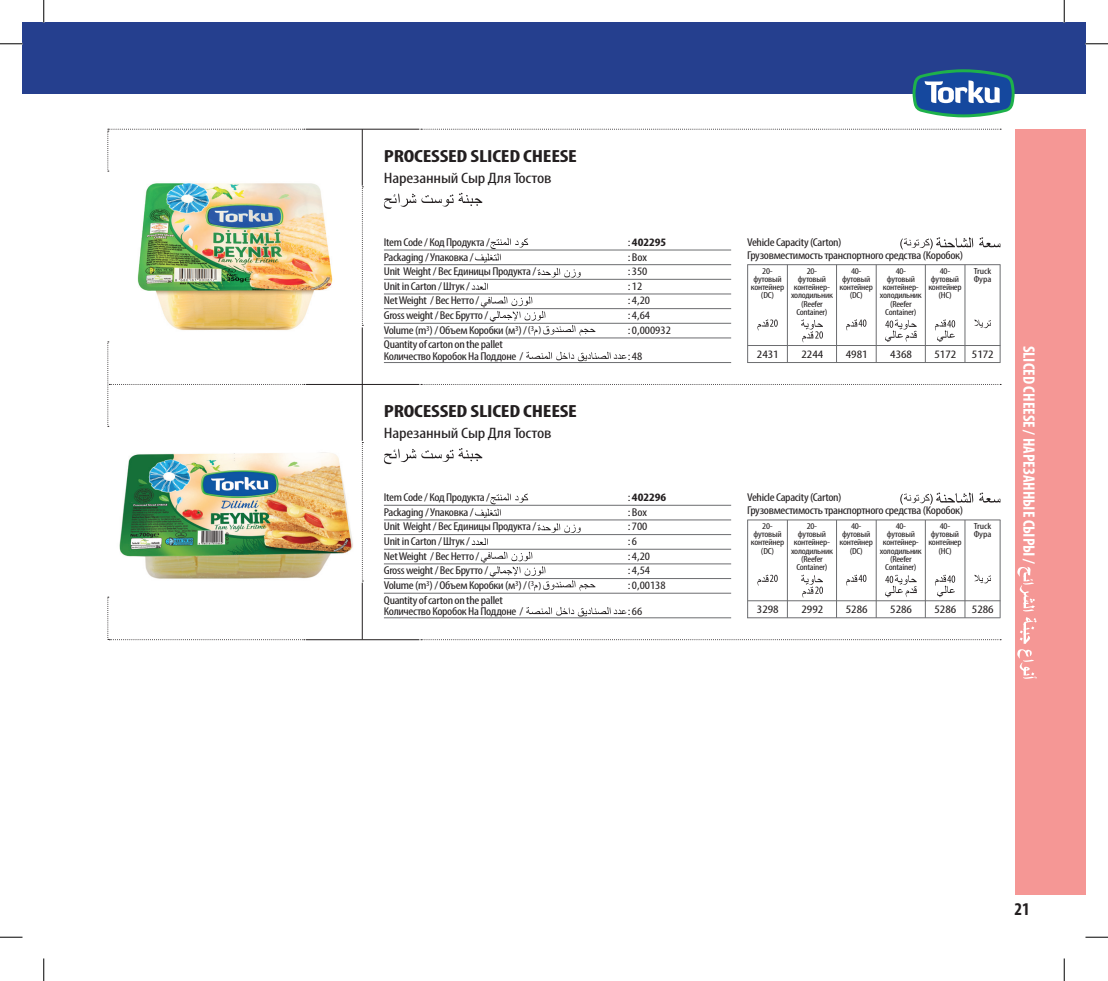
<style>
.page{position:relative;width:1108px;height:981px;background:#fff}
.page>*{position:absolute;margin:0;border:0;box-sizing:border-box;transform-origin:0 0}
.t1{font:700 condensed 18px "Myriad Pro";color:#231f20}
.t2{font:700 condensed 17.7px "Myriad Pro";letter-spacing:-.01em;color:#231f20;scale:1.25 1}
.t3{font:700 condensed 16.65px "Myriad Pro";color:#fff}
.t4{font:condensed 15.15px "Myriad Pro";letter-spacing:-.01em;color:#231f20;scale:1.25 1}
.t5{font:condensed 11.4px/14.7px "Myriad Pro";letter-spacing:-.025em;color:#231f20;scale:1.19 1}
.t6{font:condensed 11.4px/14.7px "Myriad Pro";color:#231f20;scale:1.25 1}
.t7{font:condensed 11.4px "Myriad Pro";letter-spacing:-.025em;color:#231f20;scale:1.25 1}
.t8{font:condensed 10.05px "Myriad Pro";color:#231f20;scale:1.19 1}
.t9{font:condensed 8.85px/8.2px "Myriad Pro";letter-spacing:-.025em;color:#231f20;text-align:center;scale:1.19 1}
.t10{font:condensed 8.85px/8.2px "Myriad Pro";color:#231f20;scale:1.25 1}
.s1{font-weight:700}
</style>
<div class="page">
<div style="left:1015px;top:129px;width:70px;height:765px;background:#f59795"></div>
<svg style="left:1017px;top:567px;width:20px;height:111px"></svg>
<img style="left:137px;top:183px;width:196px;height:147px">
<svg style="left:384px;top:193px;width:98px;height:16px"></svg>
<img style="left:119px;top:452px;width:234px;height:127px">
<svg style="left:384px;top:448px;width:98px;height:16px"></svg>
<hr style="left:384px;top:250px;width:347px;height:1px;background:#6c6d70">
<hr style="left:384px;top:264px;width:347px;height:1px;background:#6c6d70">
<hr style="left:384px;top:279px;width:347px;height:1px;background:#6c6d70">
<hr style="left:384px;top:293px;width:347px;height:1px;background:#6c6d70">
<hr style="left:384px;top:308px;width:347px;height:1px;background:#6c6d70">
<hr style="left:384px;top:323px;width:347px;height:1px;background:#6c6d70">
<hr style="left:384px;top:337px;width:347px;height:1px;background:#6c6d70">
<hr style="left:384px;top:362px;width:347px;height:1px;background:#6c6d70">
<svg style="left:475px;top:238px;width:53px;height:25px"></svg>
<svg style="left:537px;top:268px;width:44px;height:9px"></svg>
<svg style="left:472px;top:282px;width:16px;height:8px"></svg>
<svg style="left:526px;top:351px;width:100px;height:10px"></svg>
<svg style="left:481px;top:296px;width:114px;height:40px"></svg>
<svg style="left:979px;top:237px;width:21px;height:10px"></svg>
<svg style="left:900px;top:237px;width:73px;height:12px"></svg>
<hr style="left:747px;top:264px;width:253px;height:1px;background:#6c6d70">
<hr style="left:748px;top:345px;width:252px;height:1px;background:#6c6d70">
<hr style="left:747px;top:362px;width:253px;height:1px;background:#6c6d70">
<hr style="left:747px;top:265px;width:1px;height:98px;background:#6c6d70">
<hr style="left:1000px;top:265px;width:1px;height:97px;background:#6c6d70">
<hr style="left:965px;top:265px;width:1px;height:97px;background:#6c6d70">
<hr style="left:876px;top:265px;width:1px;height:97px;background:#6c6d70">
<hr style="left:925px;top:265px;width:1px;height:97px;background:#6c6d70">
<hr style="left:836px;top:265px;width:1px;height:97px;background:#6c6d70">
<svg style="left:801px;top:319px;width:22px;height:23px"></svg>
<svg style="left:757px;top:319px;width:21px;height:12px"></svg>
<svg style="left:846px;top:319px;width:20px;height:12px"></svg>
<svg style="left:885px;top:319px;width:32px;height:23px"></svg>
<svg style="left:935px;top:319px;width:20px;height:23px"></svg>
<svg style="left:974px;top:319px;width:17px;height:9px"></svg>
<hr style="left:384px;top:505px;width:347px;height:1px;background:#6c6d70">
<hr style="left:384px;top:519px;width:347px;height:1px;background:#6c6d70">
<hr style="left:384px;top:534px;width:347px;height:1px;background:#6c6d70">
<hr style="left:384px;top:549px;width:347px;height:1px;background:#6c6d70">
<hr style="left:384px;top:563px;width:347px;height:1px;background:#6c6d70">
<hr style="left:384px;top:578px;width:347px;height:1px;background:#6c6d70">
<hr style="left:384px;top:593px;width:347px;height:1px;background:#6c6d70">
<hr style="left:384px;top:617px;width:347px;height:1px;background:#6c6d70">
<svg style="left:475px;top:493px;width:53px;height:25px"></svg>
<svg style="left:537px;top:523px;width:44px;height:10px"></svg>
<svg style="left:472px;top:538px;width:16px;height:7px"></svg>
<svg style="left:526px;top:607px;width:100px;height:9px"></svg>
<svg style="left:481px;top:551px;width:114px;height:40px"></svg>
<svg style="left:979px;top:492px;width:21px;height:10px"></svg>
<svg style="left:900px;top:492px;width:73px;height:12px"></svg>
<hr style="left:747px;top:519px;width:253px;height:1px;background:#6c6d70">
<hr style="left:748px;top:600px;width:252px;height:1px;background:#6c6d70">
<hr style="left:747px;top:617px;width:253px;height:1px;background:#6c6d70">
<hr style="left:747px;top:520px;width:1px;height:98px;background:#6c6d70">
<hr style="left:1000px;top:520px;width:1px;height:97px;background:#6c6d70">
<hr style="left:965px;top:520px;width:1px;height:97px;background:#6c6d70">
<hr style="left:876px;top:520px;width:1px;height:97px;background:#6c6d70">
<hr style="left:925px;top:520px;width:1px;height:97px;background:#6c6d70">
<hr style="left:836px;top:520px;width:1px;height:97px;background:#6c6d70">
<svg style="left:801px;top:574px;width:22px;height:24px"></svg>
<svg style="left:757px;top:574px;width:21px;height:12px"></svg>
<svg style="left:846px;top:574px;width:20px;height:12px"></svg>
<svg style="left:885px;top:574px;width:32px;height:23px"></svg>
<svg style="left:935px;top:574px;width:20px;height:23px"></svg>
<svg style="left:974px;top:574px;width:17px;height:9px"></svg>
<hr style="left:362px;top:129px;width:1px;height:56px;background:#231f20">
<hr style="left:362px;top:327px;width:1px;height:114px;background:#231f20">
<hr style="left:362px;top:582px;width:1px;height:57px;background:#231f20">
<hr style="left:306px;top:129px;width:113px;height:1px;background:#231f20">
<hr style="left:306px;top:384px;width:113px;height:1px;background:#231f20">
<hr style="left:306px;top:639px;width:113px;height:1px;background:#231f20">
<svg style="left:421px;top:129px;width:580px;height:1px"></svg>
<svg style="left:421px;top:384px;width:580px;height:1px"></svg>
<svg style="left:421px;top:639px;width:580px;height:1px"></svg>
<svg style="left:108px;top:129px;width:197px;height:43px"></svg>
<svg style="left:108px;top:341px;width:197px;height:86px"></svg>
<svg style="left:108px;top:597px;width:197px;height:43px"></svg>
<svg style="left:362px;top:186px;width:1px;height:140px"></svg>
<svg style="left:362px;top:442px;width:1px;height:139px"></svg>
<hr style="left:787px;top:520px;width:1px;height:97px;background:#6c6d70">
<hr style="left:787px;top:265px;width:1px;height:97px;background:#6c6d70">
<div style="left:22px;top:22px;width:22px;height:71px;background:#253f8e"></div>
<div style="left:44px;top:22px;width:1041px;height:71px;background:#253f8e"></div>
<svg style="left:913px;top:69px;width:102px;height:48px"></svg>
<hr style="left:43px;top:0;width:2px;height:23px;background:#fff">
<hr style="left:1063px;top:0;width:2px;height:23px;background:#fff">
<svg style="left:0;top:44px;width:22px;height:1px"></svg>
<svg style="left:1085px;top:44px;width:23px;height:1px"></svg>
<svg style="left:0;top:936px;width:22px;height:1px"></svg>
<svg style="left:1085px;top:936px;width:23px;height:1px"></svg>
<svg style="left:44px;top:0;width:1px;height:23px"></svg>
<svg style="left:44px;top:958px;width:1px;height:22px"></svg>
<svg style="left:1064px;top:0;width:1px;height:23px"></svg>
<svg style="left:1064px;top:958px;width:1px;height:22px"></svg>
<h2 class="t2" style="left:384px;top:145px;width:156px">PROCESSED SLICED CHEESE</h2>
<h3 class="t4" style="left:384px;top:168px;width:136px">Нарезанный Сыр Для Тостов</h3>
<p class="t5" style="left:384px;top:234px;width:129px">Item Code / Код Продукта /<br>Packaging / Упаковка /<br>Unit Weight / Вес Единицы Продукта /<br>Unit in Carton / Штук /<br>Net Weight / Вес Нетто /<br>Gross weight / Вес Брутто /<br>Volume (m<sup>3</sup>) / Объем Коробки (м<sup>3</sup>) /<br>Quantity of carton on the pallet</p>
<p class="t5" style="left:384px;top:348px;width:119px">Количество Коробок На Поддоне /</p>
<p class="t8" style="left:528px;top:324px;width:13px">(<sup>3</sup> )</p>
<h2 class="t2" style="left:384px;top:400px;width:156px">PROCESSED SLICED CHEESE</h2>
<h3 class="t4" style="left:384px;top:424px;width:136px">Нарезанный Сыр Для Тостов</h3>
<p class="t5" style="left:384px;top:490px;width:129px">Item Code / Код Продукта /<br>Packaging / Упаковка /<br>Unit Weight / Вес Единицы Продукта /<br>Unit in Carton / Штук /<br>Net Weight / Вес Нетто /<br>Gross weight / Вес Брутто /<br>Volume (m<sup>3</sup>) / Объем Коробки (м<sup>3</sup>) /<br>Quantity of carton on the pallet</p>
<p class="t5" style="left:384px;top:603px;width:119px">Количество Коробок На Поддоне /</p>
<p class="t8" style="left:528px;top:579px;width:13px">(<sup>3</sup> )</p>
<p class="t5" style="left:747px;top:235px;width:183px;line-height:12.8px">Vehicle Capacity (Carton)<br>Грузовместимость транспортного средства (Коробок)</p>
<p class="t6" style="left:628px;top:234px;width:36px">:<span class="s1">402295 </span>:Box<br>:350<br>:12<br>:4,20 :4,64 :0,000932</p>
<p class="t7" style="left:628px;top:349px;width:13px">:48</p>
<p class="t7" style="left:757px;top:347px;width:19px">2431</p>
<p class="t7" style="left:801px;top:347px;width:19px">2244</p>
<p class="t7" style="left:846px;top:347px;width:19px">4981</p>
<p class="t7" style="left:890px;top:347px;width:19px">4368</p>
<p class="t7" style="left:935px;top:347px;width:19px">5172</p>
<p class="t7" style="left:972px;top:347px;width:19px">5172</p>
<p class="t10" style="left:974px;top:266px;width:16px">Truck<br>Фура</p>
<p class="t9" style="left:751px;top:266px;width:30px">20- футовый контейнер (DC)</p>
<p class="t9" style="left:791px;top:266px;width:37px">20-<br>футовый контейнер&shy;холодильник (Reefer<br>Container)</p>
<p class="t9" style="left:840px;top:266px;width:30px">40- футовый контейнер (DC)</p>
<p class="t9" style="left:880px;top:266px;width:37px">40-<br>футовый контейнер&shy;холодильник (Reefer<br>Container)</p>
<p class="t9" style="left:928px;top:266px;width:30px">40- футовый контейнер (HC)</p>
<p class="t5" style="left:747px;top:491px;width:183px;line-height:12.8px">Vehicle Capacity (Carton)<br>Грузовместимость транспортного средства (Коробок)</p>
<p class="t6" style="left:628px;top:490px;width:32px">:<span class="s1">402296 </span>:Box :700<br>:6<br>:4,20 :4,54 :0,00138</p>
<p class="t7" style="left:628px;top:604px;width:13px">:66</p>
<p class="t7" style="left:757px;top:602px;width:19px">3298</p>
<p class="t7" style="left:801px;top:602px;width:19px">2992</p>
<p class="t7" style="left:846px;top:602px;width:19px">5286</p>
<p class="t7" style="left:890px;top:602px;width:19px">5286</p>
<p class="t7" style="left:935px;top:602px;width:19px">5286</p>
<p class="t7" style="left:972px;top:602px;width:19px">5286</p>
<p class="t10" style="left:974px;top:521px;width:16px">Truck<br>Фура</p>
<p class="t9" style="left:751px;top:521px;width:30px">20- футовый контейнер (DC)</p>
<p class="t9" style="left:791px;top:521px;width:37px">20-<br>футовый контейнер&shy;холодильник (Reefer<br>Container)</p>
<p class="t9" style="left:840px;top:521px;width:30px">40- футовый контейнер (DC)</p>
<p class="t9" style="left:880px;top:521px;width:37px">40-<br>футовый контейнер&shy;холодильник (Reefer<br>Container)</p>
<p class="t9" style="left:928px;top:521px;width:30px">40- футовый контейнер (HC)</p>
<h3 class="t3" style="left:1039px;top:345px;width:220px;rotate:90deg">SLICED CHEESE / НАРЕЗАННЫЕ СЫРЫ /</h3>
<h1 class="t1" style="left:1015px;top:897px;width:17px">21</h1>
</div>
